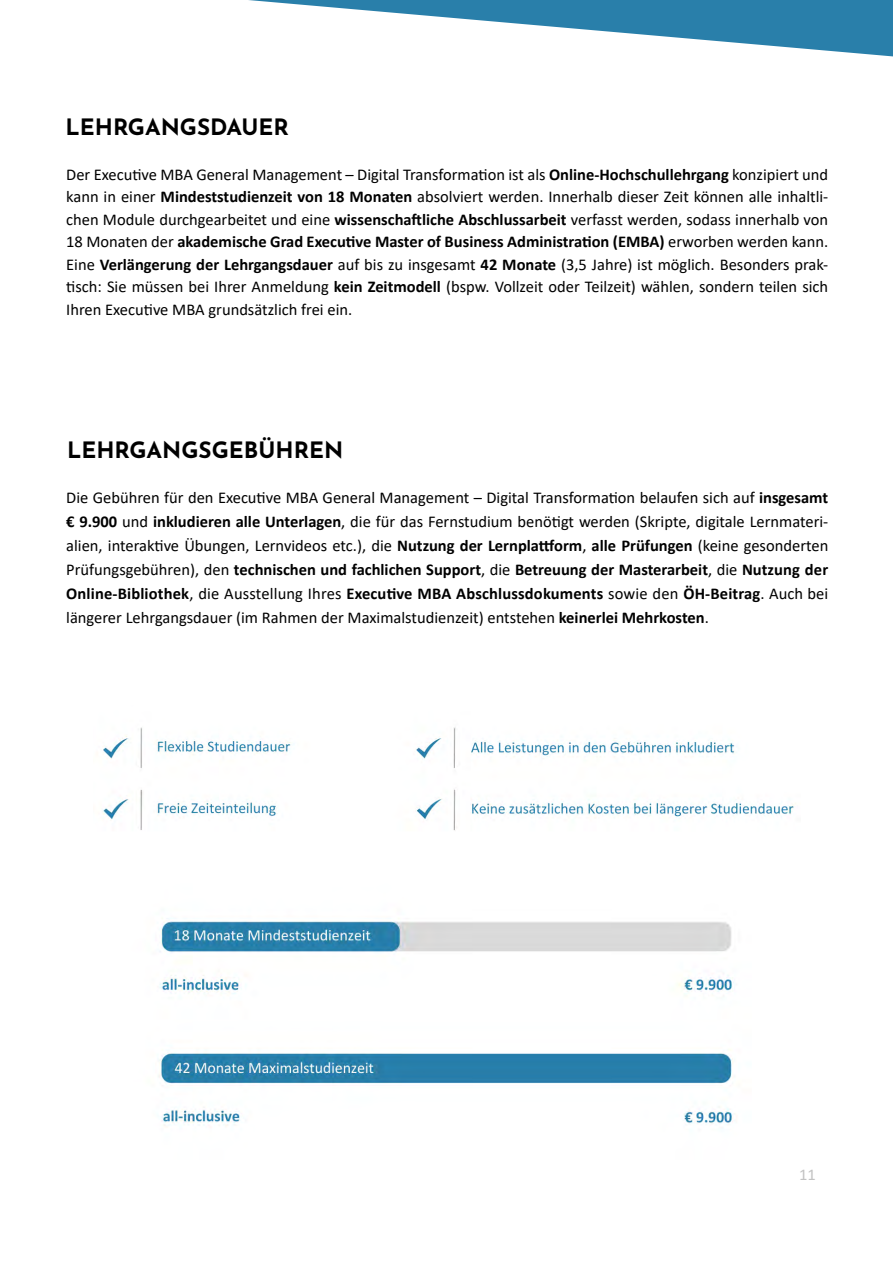
<style>
.page{position:relative;width:893px;height:1263px;background:#fff}
.page>*{position:absolute;margin:0;border:0;box-sizing:border-box;transform-origin:0 0}
.t1{font:700 22.5px "Josefin Sans";color:#000}
.t2{font:16.5px/22.5px "Calibri";color:#000;text-align:justify}
.t3{font:16.5px "Calibri";color:#c3c3c3}
.s1{font-weight:700}
</style>
<div class="page">
<svg style="left:248px;top:0;width:645px;height:56px"></svg>
<img style="left:159px;top:918px;width:575px;height:208px">
<img style="left:103px;top:727px;width:693px;height:104px">
<h1 class="t1" style="left:65px;top:107px;width:225px">LEHRGANGSDAUER</h1>
<p class="t2" style="left:66px;top:162px;width:764px">Der Executive MBA General Management – Digital Transformation ist als <span class="s1">Online-Hochschullehrgang</span> konzipiert und kann in einer <span class="s1">Mindeststudienzeit von 18 Monaten</span> absolviert werden. Innerhalb dieser Zeit können alle inhaltli&shy;chen Module durchgearbeitet und eine <span class="s1">wissenschaftliche Abschlussarbeit</span> verfasst werden, sodass innerhalb von 18 Monaten der <span class="s1">akademische Grad Executive Master of Business Administration (EMBA)</span> erworben werden kann.<br>Eine <span class="s1">Verlängerung der Lehrgangsdauer</span> auf bis zu insgesamt <span class="s1">42 Monate</span> (3,5 Jahre) ist möglich. Besonders prak&shy;tisch: Sie müssen bei Ihrer Anmeldung <span class="s1">kein Zeitmodell</span> (bspw. Vollzeit oder Teilzeit) wählen, sondern teilen sich Ihren Executive MBA grundsätzlich frei ein.</p>
<h1 class="t1" style="left:67px;top:430px;width:278px">LEHRGANGSGEBÜHREN</h1>
<p class="t2" style="left:66px;top:485px;width:764px;line-height:24px">Die Gebühren für den Executive MBA General Management – Digital Transformation belaufen sich auf <span class="s1">insgesamt € 9.900</span> und <span class="s1">inkludieren alle Unterlagen</span>, die für das Fernstudium benötigt werden (Skripte, digitale Lernmateri&shy;alien, interaktive Übungen, Lernvideos etc.), die <span class="s1">Nutzung der Lernplattform</span>, <span class="s1">alle Prüfungen</span> (keine gesonderten Prüfungsgebühren), den <span class="s1">technischen und fachlichen Support</span>, die <span class="s1">Betreuung der Masterarbeit</span>, die <span class="s1">Nutzung der Online-Bibliothek</span>, die Ausstellung Ihres <span class="s1">Executive MBA Abschlussdokuments</span> sowie den <span class="s1">ÖH-Beitrag</span>. Auch bei längerer Lehrgangsdauer (im Rahmen der Maximalstudienzeit) entstehen <span class="s1">keinerlei Mehrkosten</span>.</p>
<p class="t3" style="left:799px;top:1163px;width:18px">11</p>
</div>
